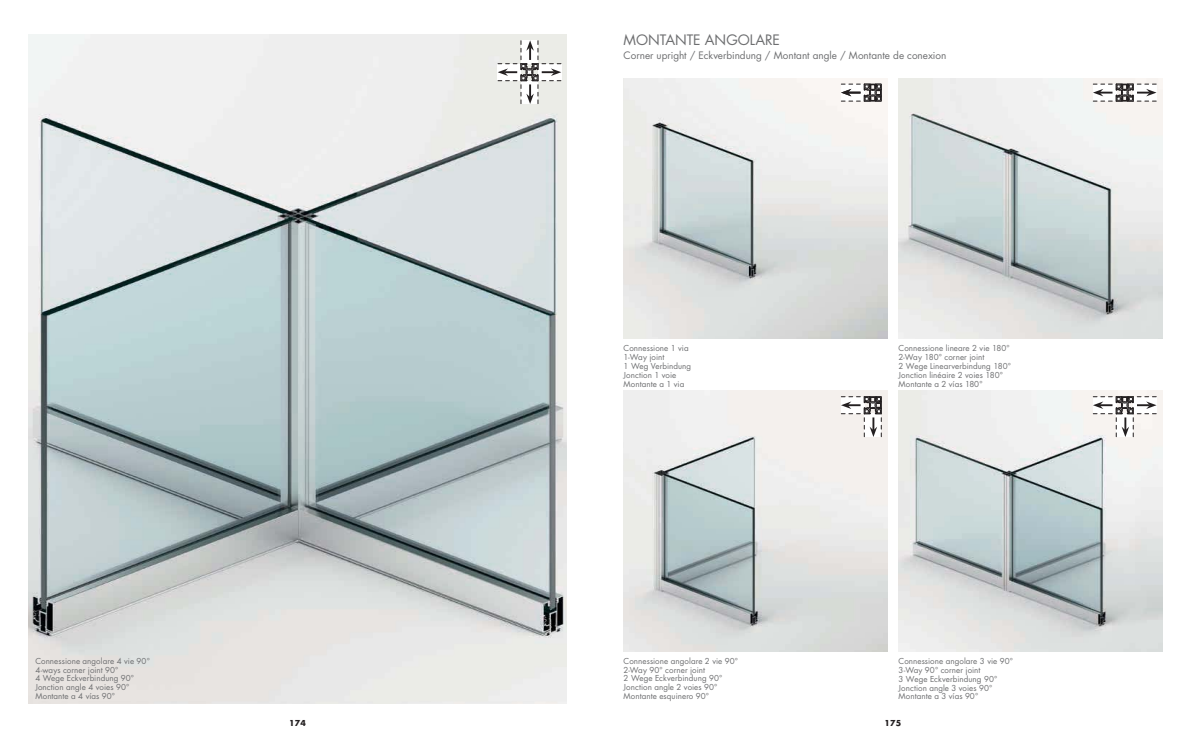
<style>
.page{position:relative;width:1191px;height:737px;background:#fff}
.page>*{position:absolute;margin:0;border:0;box-sizing:border-box;transform-origin:0 0}
.t1{font:14px "Futura";letter-spacing:-.005em;color:#6d6e70}
.t2{font:10px "Futura";color:#6d6e70}
.t3{font:8px/8.9px "Futura";letter-spacing:.005em;color:#6d6e70}
.t4{font:700 8px "Futura";letter-spacing:.02em;color:#231f20}
</style>
<div class="page">
<img style="left:624px;top:78px;width:263px;height:261px">
<img style="left:624px;top:391px;width:263px;height:261px">
<img style="left:899px;top:78px;width:263px;height:261px">
<img style="left:899px;top:391px;width:263px;height:261px">
<svg style="left:841px;top:83px;width:41px;height:19px"></svg>
<svg style="left:841px;top:396px;width:41px;height:41px"></svg>
<svg style="left:1093px;top:83px;width:64px;height:19px"></svg>
<svg style="left:1093px;top:396px;width:64px;height:41px"></svg>
<img style="left:28px;top:35px;width:539px;height:669px">
<svg style="left:498px;top:40px;width:63px;height:64px"></svg>
<p class="t3" style="left:35px;top:657px;width:116px">Connessione angolare 4 vie 90°<br>4-ways corner joint 90°<br>4 Wege Eckverbindung 90°<br>Jonction angle 4 voies 90°<br>Montante a 4 vías 90°</p>
<h1 class="t1" style="left:624px;top:33px;width:158px">MONTANTE ANGOLARE</h1>
<p class="t2" style="left:624px;top:51px;width:324px">Corner upright / Eckverbindung / Montant angle / Montante de conexion</p>
<p class="t3" style="left:624px;top:344px;width:69px">Connessione 1 via<br>1-Way joint<br>1 Weg Verbindung<br>Jonction 1 voie<br>Montante a 1 via</p>
<p class="t3" style="left:899px;top:344px;width:114px">Connessione lineare 2 vie 180°<br>2-Way 180° corner joint<br>2 Wege Linearverbindung 180°<br>Jonction linéaire 2 voies 180°<br>Montante a 2 vías 180°</p>
<p class="t3" style="left:624px;top:657px;width:116px">Connessione angolare 2 vie 90°<br>2-Way 90° corner joint<br>2 Wege Eckverbindung 90°<br>Jonction angle 2 voies 90°<br>Montante esquinero 90°</p>
<p class="t3" style="left:899px;top:657px;width:116px">Connessione angolare 3 vie 90°<br>3-Way 90° corner joint<br>3 Wege Eckverbindung 90°<br>Jonction angle 3 voies 90°<br>Montante a 3 vías 90°</p>
<p class="t4" style="left:289px;top:719px;width:18px">174</p>
<p class="t4" style="left:884px;top:719px;width:19px">175</p>
</div>
